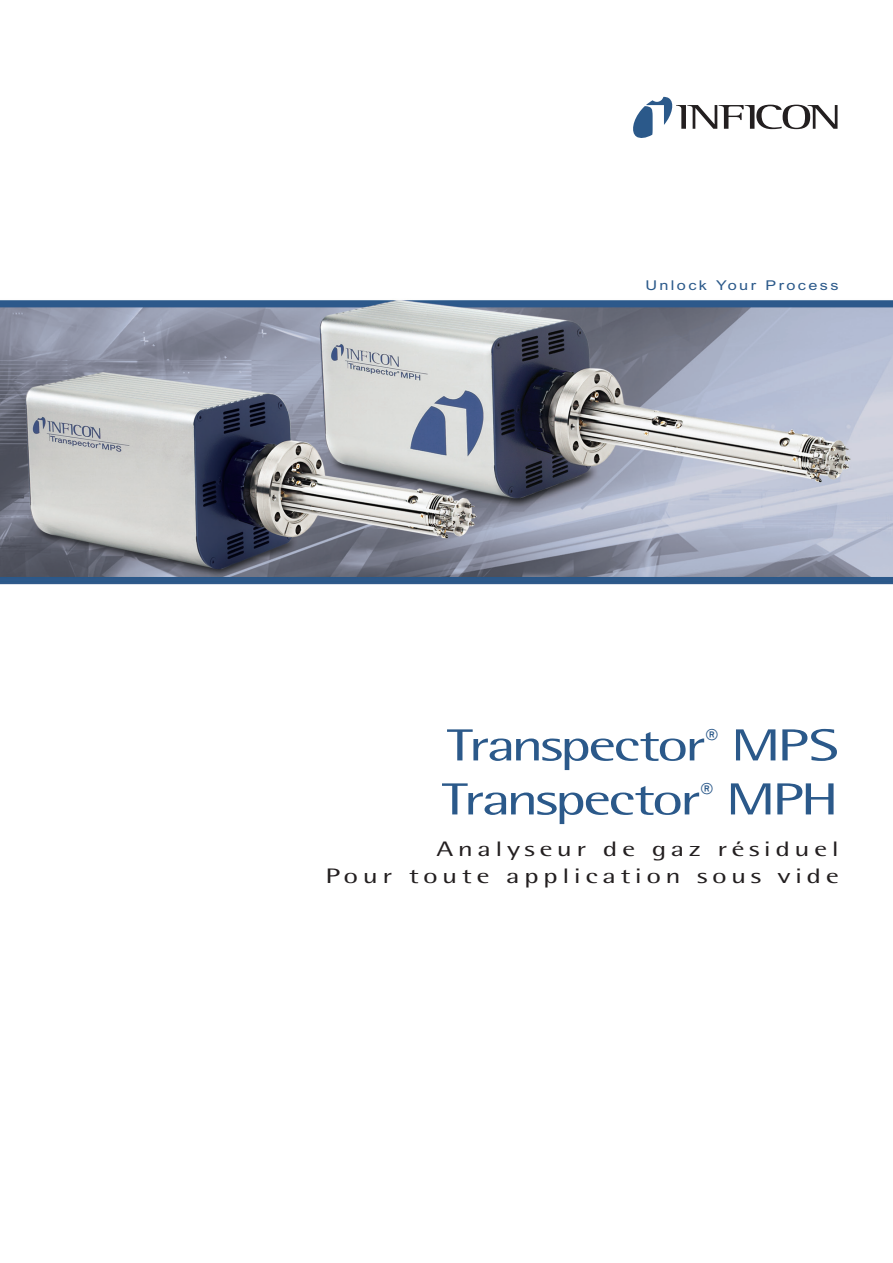
<style>
.page{position:relative;width:893px;height:1263px;background:#fff}
.page>*{position:absolute;margin:0;border:0;box-sizing:border-box;transform-origin:0 0}
.TITLE__head{font:45px/54px "Rotis Semi Sans";letter-spacing:-.05em;color:#2b598a;scale:1.4 1}
.TITLE__subhead{font:21px/27px "Rotis Semi Sans";letter-spacing:.15em;color:#231f20;text-align:right;scale:1.4 1}
.t1{font:13.5px "Arial MT Std";letter-spacing:.15em;color:#2b598a;scale:1.2 1}
</style>
<div class="page">
<img style="left:0;top:300px;width:893px;height:285px">
<svg style="left:633px;top:97px;width:204px;height:41px"></svg>
<p class="t1" style="left:645px;top:277px;width:163px">Unlock Your Process</p>
<p class="TITLE__head" style="left:442px;top:718px;width:285px">Transpector<sup>®</sup> MPS<br>Transpector<sup>®</sup> MPH</p>
<p class="TITLE__subhead" style="left:326px;top:836px;width:368px">Analyseur de gaz résiduel<br>Pour toute application sous vide</p>
</div>
